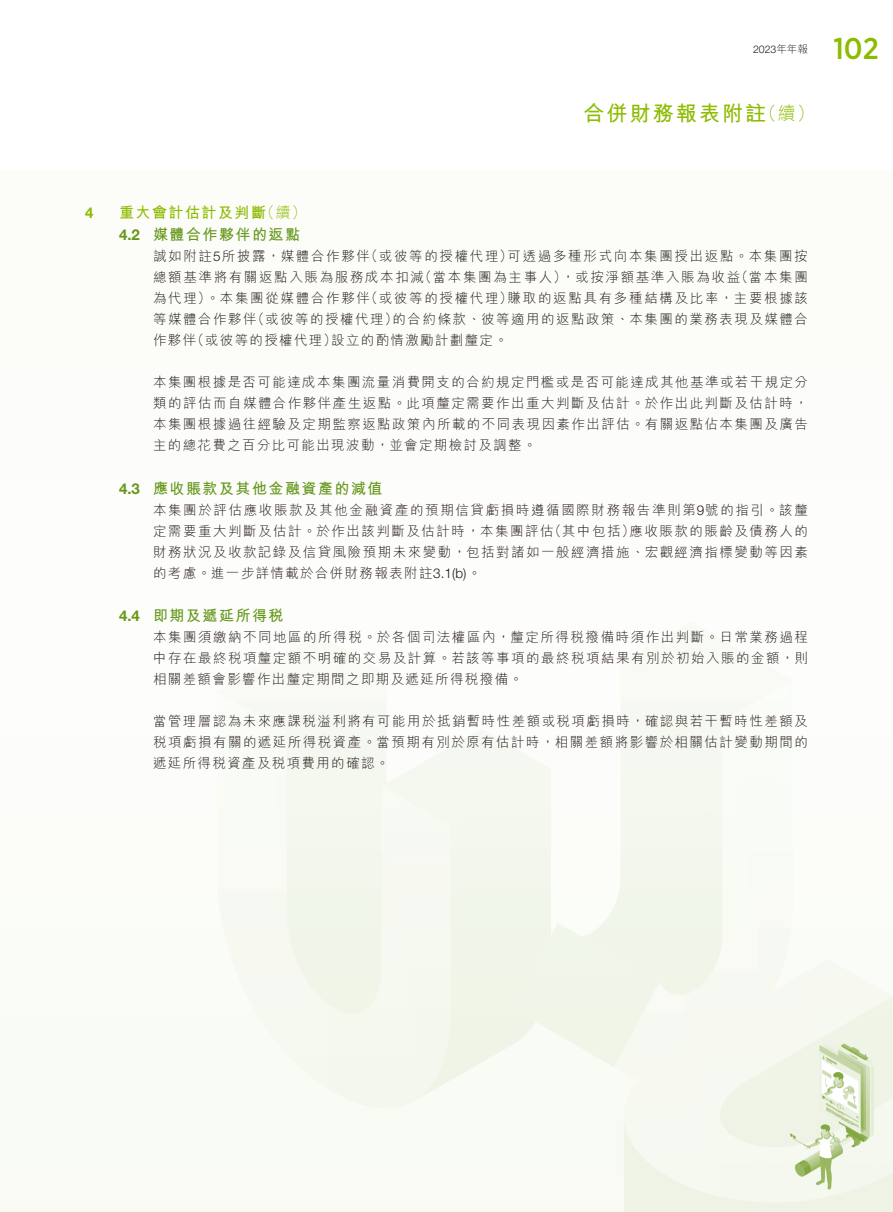
<style>
.page{position:relative;width:893px;height:1212px;background:#fff}
.page>*{position:absolute;margin:0;border:0;box-sizing:border-box;transform-origin:0 0}
.t1{font:500 30px "Gotham Narrow";color:#8dbb00}
.t2{font:700 21px "M Hei HK";letter-spacing:.1em;color:#8dbb00}
.t3{font:300 18px "M Hei HK";color:#8dbb00}
.t4{font:700 15px "M Hei HK";letter-spacing:.1em;color:#64971a}
.t5{font:700 15px "M Hei HK";letter-spacing:.1em;color:#8dbb00}
.t6{font:700 15px "Helvetica Neue LT Std";color:#64971a}
.t7{font:300 15px "M Hei HK";color:#8dbb00}
.t8{font:700 15px "Helvetica Neue LT Std";color:#8dbb00}
.t9{font:300 13.5px/21px "M Hei HK";letter-spacing:.11em;color:#231916;text-align:justify}
.t10{font:300 10.5px "Helvetica Neue LT Std";color:#231916}
.s1{font-family:"M Hei HK"}
.s2{font-family:"Helvetica Neue LT Std"}
</style>
<div class="page">
<img style="left:0;top:978px;width:893px;height:234px">
<div style="left:0;top:170px;width:893px;height:808px;background:#fcfdf9"></div>
<p class="t10" style="left:753px;top:43px;width:56px">2023<span class="s1">年年報</span></p>
<h2 class="t2" style="left:583px;top:98px;width:184px">合併財務報表附註</h2>
<h3 class="t3" style="left:759px;top:104px;width:57px">（續(</h3>
<h1 class="t1" style="left:833px;top:29px;width:47px">102</h1>
<p class="t8" style="left:85px;top:203px;width:10px">4</p>
<p class="t5" style="left:119px;top:201px;width:148px">重大會計估計及判斷</p>
<p class="t7" style="left:260px;top:204px;width:48px">（續(</p>
<p class="t6" style="left:119px;top:225px;width:22px">4.2</p>
<p class="t6" style="left:119px;top:479px;width:22px">4.3</p>
<p class="t6" style="left:119px;top:606px;width:22px">4.4</p>
<p class="t4" style="left:153px;top:224px;width:148px">媒體合作夥伴的返點</p>
<p class="t9" style="left:365px;top:245px;width:150px">（或彼等的授權代理）</p>
<p class="t9" style="left:153px;top:245px;width:219px">誠如附註<span class="s2">5</span>所披露，媒體合作夥伴</p>
<p class="t9" style="left:508px;top:245px;width:302px">可透過多種形式向本集團授出返點。本集團按</p>
<p class="t9" style="left:419px;top:266px;width:149px">（當本集團為主事人）</p>
<p class="t9" style="left:153px;top:266px;width:272px">總額基準將有關返點入賬為服務成本扣減</p>
<p class="t9" style="left:735px;top:266px;width:75px">（當本集團</p>
<p class="t9" style="left:561px;top:266px;width:180px">，或按淨額基準入賬為收益</p>
<p class="t9" style="left:508px;top:287px;width:302px">賺取的返點具有多種結構及比率，主要根據該</p>
<p class="t9" style="left:153px;top:287px;width:218px">為代理）。本集團從媒體合作夥伴</p>
<p class="t9" style="left:365px;top:287px;width:150px">（或彼等的授權代理）</p>
<p class="t9" style="left:251px;top:308px;width:148px">（或彼等的授權代理）</p>
<p class="t9" style="left:153px;top:308px;width:105px">等媒體合作夥伴</p>
<p class="t9" style="left:393px;top:308px;width:417px">的合約條款、彼等適用的返點政策、本集團的業務表現及媒體合</p>
<p class="t9" style="left:191px;top:329px;width:147px">（或彼等的授權代理）</p>
<p class="t9" style="left:153px;top:329px;width:45px">作夥伴</p>
<p class="t9" style="left:153px;top:371px;width:656px">本集團根據是否可能達成本集團流量消費開支的合約規定門檻或是否可能達成其他基準或若干規定分類的評估而自媒體合作夥伴產生返點。此項釐定需要作出重大判斷及估計。於作出此判斷及估計時，本集團根據過往經驗及定期監察返點政策內所載的不同表現因素作出評估。有關返點佔本集團及廣告主的總花費之百分比可能出現波動，並會定期檢討及調整。</p>
<p class="t4" style="left:153px;top:477px;width:231px">應收賬款及其他金融資產的減值</p>
<p class="t9" style="left:331px;top:329px;width:178px">設立的酌情激勵計劃釐定。</p>
<p class="t9" style="left:153px;top:499px;width:656px;text-align:right">本集團於評估應收賬款及其他金融資產的預期信貸虧損時遵循國際財務報告準則第<span class="s2">9</span>號的指引。該釐應收賬款的賬齡及債務人的</p>
<p class="t9" style="left:548px;top:520px;width:88px">（其中包括）</p>
<p class="t9" style="left:153px;top:520px;width:656px;text-align:left">定需要重大判斷及估計。於作出該判斷及估計時，本集團評估<br>財務狀況及收款記錄及信貸風險預期未來變動，包括對諸如一般經濟措施、宏觀經濟指標變動等因素的考慮。進一步詳情載於合併財務報表附註<span class="s2">3 . 1</span> 。<span class="s2">(b(</span></p>
<p class="t4" style="left:153px;top:605px;width:132px">即期及遞延所得稅</p>
<p class="t9" style="left:153px;top:626px;width:656px">本集團須繳納不同地區的所得稅。於各個司法權區內，釐定所得稅撥備時須作出判斷。日常業務過程中存在最終稅項釐定額不明確的交易及計算。若該等事項的最終稅項結果有別於初始入賬的金額，則相關差額會影響作出釐定期間之即期及遞延所得稅撥備。</p>
<p class="t9" style="left:153px;top:710px;width:656px">當管理層認為未來應課稅溢利將有可能用於抵銷暫時性差額或稅項虧損時，確認與若干暫時性差額及稅項虧損有關的遞延所得稅資產。當預期有別於原有估計時，相關差額將影響於相關估計變動期間的遞延所得稅資產及稅項費用的確認。</p>
</div>
